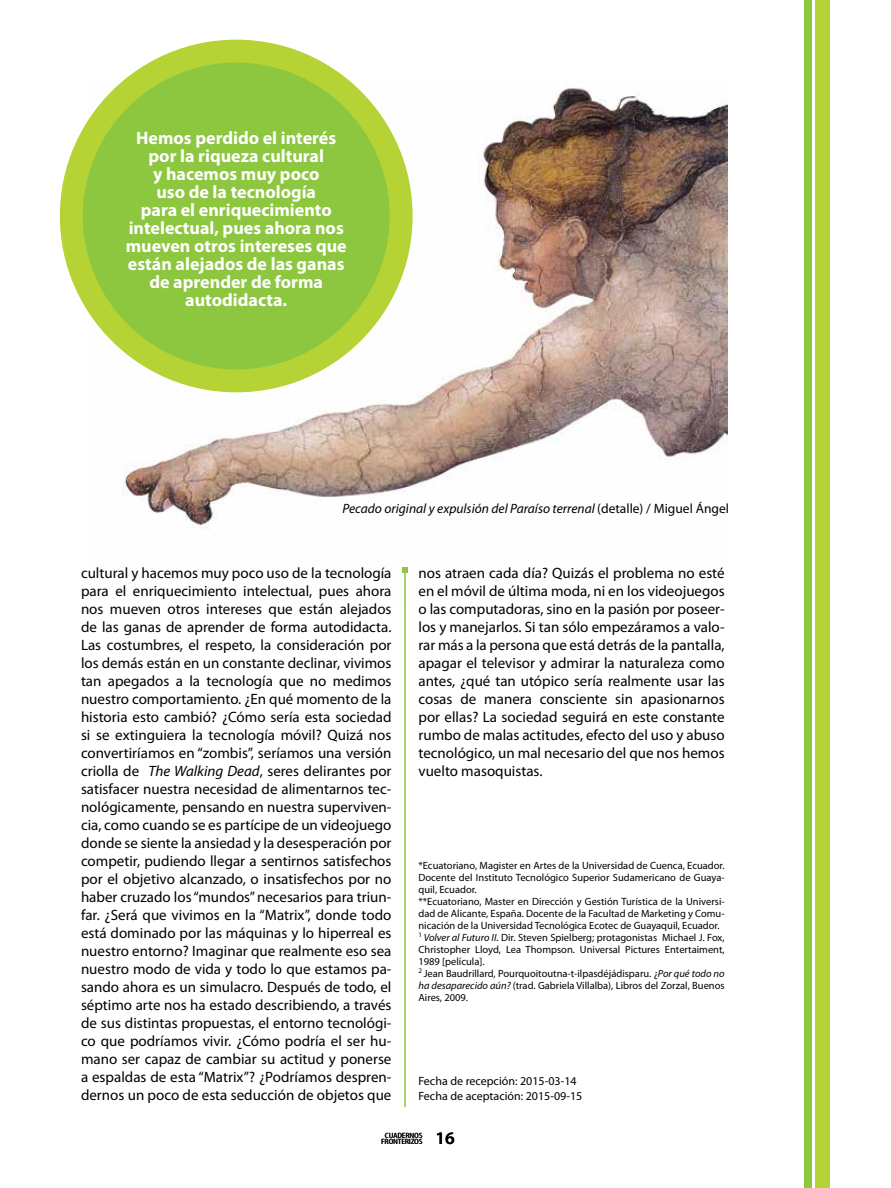
<style>
.page{position:relative;width:891px;height:1188px;background:#fff}
.page>*{position:absolute;margin:0;border:0;box-sizing:border-box;transform-origin:0 0}
.t1{font:700 18px/18px "Myriad Pro";color:#fff;text-align:center}
.t2{font:600 17.7px "Myriad Pro";color:#000}
.t3{font:15px/18px "Myriad Pro";color:#000;text-align:justify}
.t4{font:italic 13.5px "Myriad Pro";color:#000}
.t5{font:12px/15px "Myriad Pro";color:#000}
.t6{font:10.5px/12px "Myriad Pro";color:#000}
.t7{font:condensed 7.65px/6px "Myriad Pro";letter-spacing:-.02em;color:#000;text-align:center;scale:1.37 1}
.s1{font-style:normal}
.s2{font-style:italic}
</style>
<div class="page">
<img style="left:89px;top:81px;width:639px;height:448px">
<div style="left:60px;top:40px;width:353px;height:352px;background:#b5d334;border-radius:50%"></div>
<div style="left:83px;top:63px;width:307px;height:306px;background:#8dc63f;border-radius:50%"></div>
<hr style="left:404px;top:570px;width:2px;height:537px;background:#8dc63f">
<svg style="left:402px;top:567px;width:6px;height:6px"></svg>
<div style="left:805px;top:0;width:7px;height:1188px;background:#8dc63f"></div>
<div style="left:815px;top:0;width:15px;height:1188px;background:#b5d334"></div>
<p class="t1" style="left:126px;top:129px;width:222px">Hemos perdido el interés por la riqueza cultural<br>y hacemos muy poco<br>uso de la tecnología<br>para el enriquecimiento intelectual, pues ahora nos mueven otros intereses que están alejados de las ganas de aprender de forma autodidacta.</p>
<p class="t4" style="left:343px;top:501px;width:388px">Pecado original y expulsión del Paraíso terrenal <span class="s1">(detalle) / Miguel Ángel</span></p>
<p class="t3" style="left:81px;top:564px;width:312px">cultural y hacemos muy poco uso de la tecnología para el enriquecimiento intelectual, pues ahora nos mueven otros intereses que están alejados de las ganas de aprender de forma autodidacta.<br>Las costumbres, el respeto, la consideración por los demás están en un constante declinar, vivimos tan apegados a la tecnología que no medimos nuestro comportamiento. ¿En qué momento de la historia esto cambió? ¿Cómo sería esta sociedad si se extinguiera la tecnología móvil? Quizá nos convertiríamos en “zombis”, seríamos una versión criolla de <span class="s2">The Walking Dead</span>, seres delirantes por satisfacer nuestra necesidad de alimentarnos tec&shy;nológicamente, pensando en nuestra superviven&shy;cia, como cuando se es partícipe de un videojuego donde se siente la ansiedad y la desesperación por competir, pudiendo llegar a sentirnos satisfechos por el objetivo alcanzado, o insatisfechos por no haber cruzado los “mundos” necesarios para triun&shy;far. ¿Será que vivimos en la “Matrix”, donde todo está dominado por las máquinas y lo hiperreal es nuestro entorno? Imaginar que realmente eso sea nuestro modo de vida y todo lo que estamos pa&shy;sando ahora es un simulacro. Después de todo, el séptimo arte nos ha estado describiendo, a través de sus distintas propuestas, el entorno tecnológi&shy;co que podríamos vivir. ¿Cómo podría el ser hu&shy;mano ser capaz de cambiar su actitud y ponerse a espaldas de esta “Matrix”? ¿Podríamos despren&shy;dernos un poco de esta seducción de objetos que</p>
<p class="t3" style="left:418px;top:564px;width:308px">nos atraen cada día? Quizás el problema no esté en el móvil de última moda, ni en los videojuegos o las computadoras, sino en la pasión por poseer&shy;los y manejarlos. Si tan sólo empezáramos a valo&shy;rar más a la persona que está detrás de la pantalla, apagar el televisor y admirar la naturaleza como antes, ¿qué tan utópico sería realmente usar las cosas de manera consciente sin apasionarnos por ellas? La sociedad seguirá en este constante rumbo de malas actitudes, efecto del uso y abuso tecnológico, un mal necesario del que nos hemos vuelto masoquistas.</p>
<p class="t6" style="left:418px;top:860px;width:308px">*Ecuatoriano, Magister en Artes de la Universidad de Cuenca, Ecuador.<br>Docente del Instituto Tecnológico Superior Sudamericano de Guaya&shy;quil, Ecuador.<br>**Ecuatoriano, Master en Dirección y Gestión Turística de la Universi&shy;dad de Alicante, España. Docente de la Facultad de Marketing y Comu&shy;nicación de la Universidad Tecnológica Ecotec de Guayaquil, Ecuador.<br><sup>1</sup> <span class="s2">Volver al Futuro II</span>. Dir. Steven Spielberg; protagonistas Michael J. Fox, Christopher Lloyd, Lea Thompson. Universal Pictures Entertaiment, 1989 [película].<br><sup>2</sup> Jean Baudrillard, Pourquoitoutna-t-ilpasdéjádisparu. ¿<span class="s2">Por qué todo no ha desaparecido aún?</span> (trad. Gabriela Villalba), Libros del Zorzal, Buenos Aires, 2009.</p>
<p class="t5" style="left:418px;top:1073px;width:165px">Fecha de recepción: 2015-03-14<br>Fecha de aceptación: 2015-09-15</p>
<p class="t7" style="left:381px;top:1132px;width:32px">CUADERNOS<br>FRONTERIZOS</p>
<p class="t2" style="left:435px;top:1127px;width:21px">16</p>
</div>
